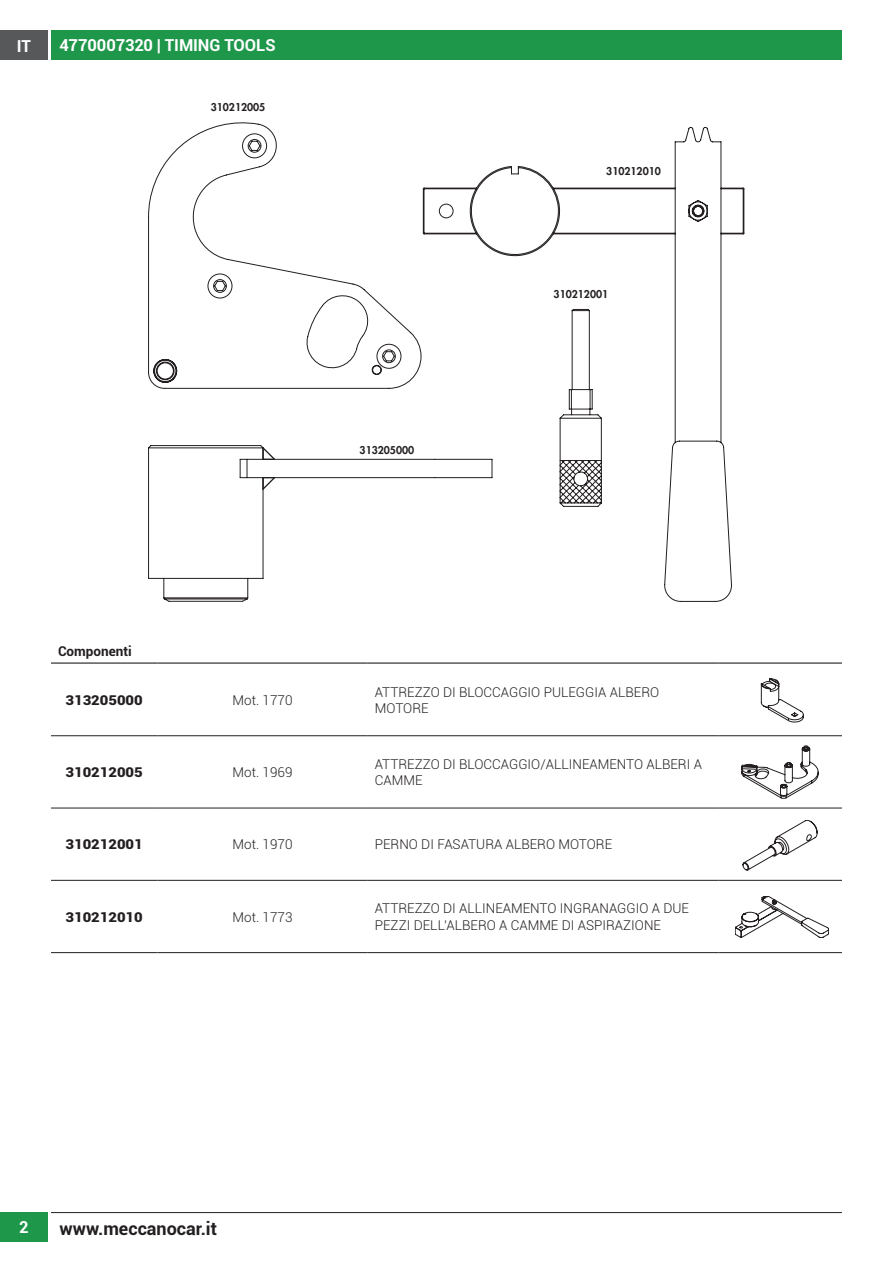
<style>
.page{position:relative;width:893px;height:1263px;background:#fff}
.page>*{position:absolute;margin:0;border:0;box-sizing:border-box;transform-origin:0 0}
.t1{font:700 18px "Roboto";color:#231f20}
.t2{font:700 16.5px "Roboto";letter-spacing:-.005em;color:#fff}
.t3{font:300 13.5px/16.2px "Roboto";color:#231f20}
.t4{font:900 13.5px "Roboto";color:#231f20;scale:1.1 1}
.t5{font:700 13.5px "Roboto";color:#231f20}
.t6{font:800 10.5px "Futura Std";color:#231f20}
</style>
<div class="page">
<div style="left:51px;top:30px;width:791px;height:30px;background:#1f974b"></div>
<div style="left:0;top:30px;width:48px;height:30px;background:#57585a"></div>
<hr style="left:51px;top:1212px;width:791px;height:1px;background:#231f20">
<div style="left:0;top:1212px;width:48px;height:30px;background:#1f974b"></div>
<hr style="left:51px;top:662px;width:106px;height:2px;background:#231f20">
<hr style="left:157px;top:662px;width:211px;height:2px;background:#231f20">
<hr style="left:368px;top:662px;width:351px;height:2px;background:#231f20">
<hr style="left:719px;top:662px;width:123px;height:2px;background:#231f20">
<hr style="left:51px;top:735px;width:106px;height:1px;background:#231f20">
<hr style="left:51px;top:808px;width:106px;height:1px;background:#231f20">
<hr style="left:51px;top:880px;width:106px;height:1px;background:#231f20">
<hr style="left:51px;top:952px;width:106px;height:1px;background:#231f20">
<hr style="left:157px;top:735px;width:211px;height:1px;background:#231f20">
<hr style="left:368px;top:735px;width:351px;height:1px;background:#231f20">
<hr style="left:719px;top:735px;width:123px;height:1px;background:#231f20">
<hr style="left:157px;top:808px;width:211px;height:1px;background:#231f20">
<hr style="left:368px;top:808px;width:351px;height:1px;background:#231f20">
<hr style="left:719px;top:808px;width:123px;height:1px;background:#231f20">
<hr style="left:157px;top:880px;width:211px;height:1px;background:#231f20">
<hr style="left:368px;top:880px;width:351px;height:1px;background:#231f20">
<hr style="left:719px;top:880px;width:123px;height:1px;background:#231f20">
<hr style="left:157px;top:952px;width:211px;height:1px;background:#231f20">
<hr style="left:368px;top:952px;width:351px;height:1px;background:#231f20">
<hr style="left:719px;top:952px;width:123px;height:1px;background:#231f20">
<svg style="left:761px;top:678px;width:43px;height:44px"></svg>
<svg style="left:742px;top:746px;width:76px;height:52px"></svg>
<svg style="left:743px;top:820px;width:74px;height:50px"></svg>
<svg style="left:735px;top:896px;width:94px;height:42px"></svg>
<svg style="left:148px;top:127px;width:596px;height:475px"></svg>
<p class="t2" style="left:17px;top:34px;width:16px">IT</p>
<p class="t2" style="left:60px;top:33px;width:217px">4770007320 | TIMING TOOLS</p>
<p class="t6" style="left:211px;top:100px;width:56px">310212005</p>
<p class="t6" style="left:360px;top:443px;width:56px">313205000</p>
<p class="t6" style="left:606px;top:164px;width:56px">310212010</p>
<p class="t6" style="left:554px;top:287px;width:56px">310212001</p>
<p class="t5" style="left:58px;top:641px;width:75px">Componenti</p>
<p class="t4" style="left:66px;top:690px;width:72px">313205000</p>
<p class="t3" style="left:233px;top:691px;width:61px">Mot. 1770</p>
<p class="t3" style="left:375px;top:683px;width:286px">ATTREZZO DI BLOCCAGGIO PULEGGIA ALBERO<br>MOTORE</p>
<p class="t4" style="left:66px;top:762px;width:72px">310212005</p>
<p class="t3" style="left:233px;top:764px;width:61px">Mot. 1969</p>
<p class="t3" style="left:375px;top:755px;width:329px">ATTREZZO DI BLOCCAGGIO/ALLINEAMENTO ALBERI A<br>CAMME</p>
<p class="t4" style="left:66px;top:835px;width:72px">310212001</p>
<p class="t3" style="left:233px;top:836px;width:61px">Mot. 1970</p>
<p class="t3" style="left:375px;top:836px;width:239px">PERNO DI FASATURA ALBERO MOTORE</p>
<p class="t4" style="left:66px;top:907px;width:72px">310212010</p>
<p class="t3" style="left:233px;top:908px;width:61px">Mot. 1773</p>
<p class="t3" style="left:375px;top:900px;width:316px">ATTREZZO DI ALLINEAMENTO INGRANAGGIO A DUE<br>PEZZI DELL’ALBERO A CAMME DI ASPIRAZIONE</p>
<p class="t2" style="left:19px;top:1215px;width:11px">2</p>
<h1 class="t1" style="left:60px;top:1216px;width:159px">www.meccanocar.it</h1>
</div>
